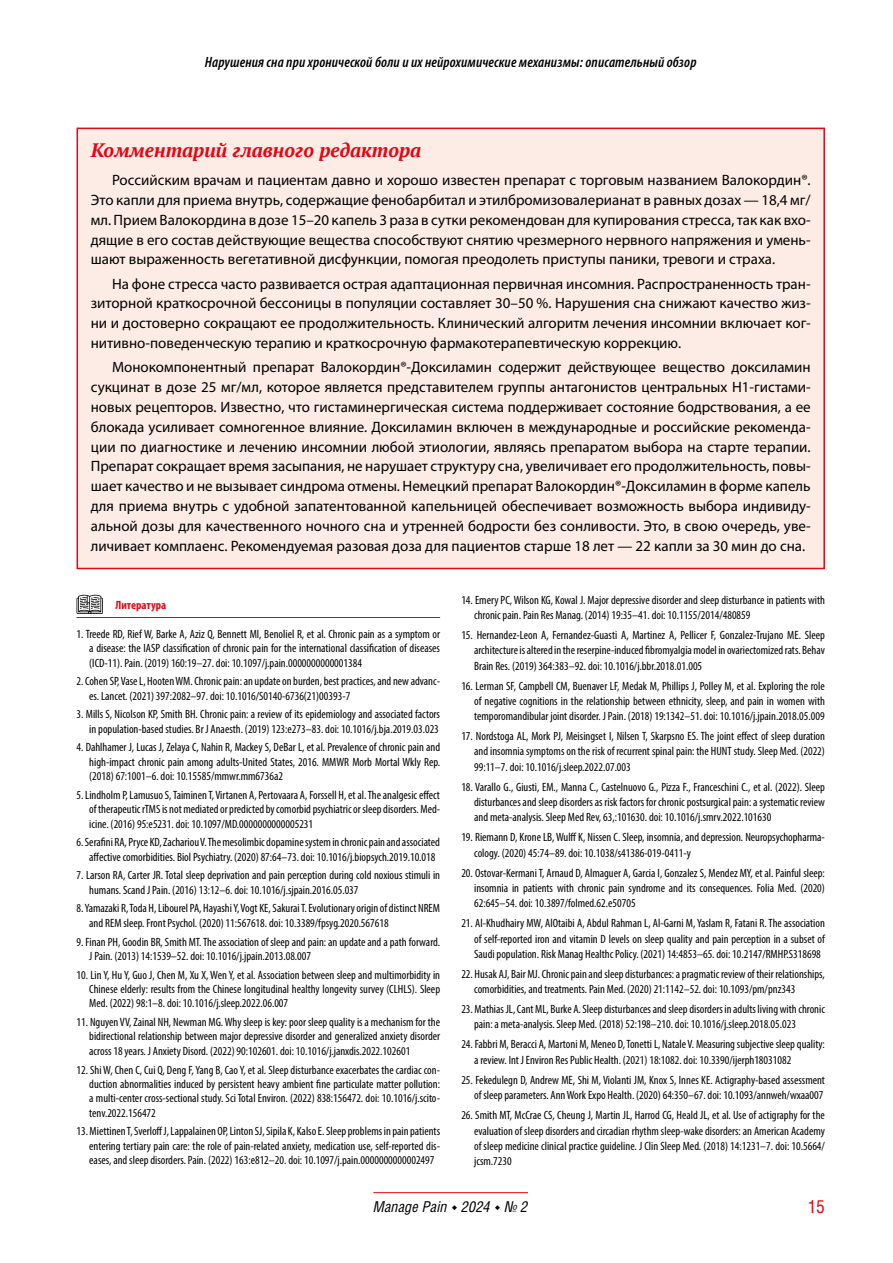
<style>
.page{position:relative;width:893px;height:1263px;background:#fff}
.page>*{position:absolute;margin:0;border:0;box-sizing:border-box;transform-origin:0 0}
.t1{font:italic 700 19.5px "PT Serif";color:#e30613}
.t2{font:18px "Helios Cond C";color:#e30613}
.t3{font:15px/19.8px "Myriad Pro";color:#000;text-align:justify}
.t4{font:italic 600 condensed 15px "Myriad Pro";letter-spacing:.01em;color:#000}
.t5{font:italic 15px "Helios Cond C";color:#000}
.t6{font:condensed 12px/14.4px "Myriad Pro";color:#000;text-align:justify}
.t7{font:700 condensed 12px "Myriad Pro";color:#e30613}
</style>
<div class="page">
<hr style="left:373px;top:1192px;width:155px;height:1px;background:#e30613">
<hr style="left:77px;top:617px;width:363px;height:1px;background:#e30613">
<svg style="left:77px;top:595px;width:26px;height:19px"></svg>
<div style="left:77px;top:128px;width:747px;height:440px;background:#fdece5"></div>
<p class="t4" style="left:205px;top:54px;width:493px">Нарушения сна при хронической боли и их нейрохимические механизмы: описательный обзор</p>
<h1 class="t1" style="left:91px;top:137px;width:332px">Комментарий главного редактора</h1>
<p class="t3" style="left:91px;top:170px;width:721px;text-indent:21px">Российским врачам и пациентам давно и хорошо известен препарат с торговым названием Валокордин®.<br>Это капли для приема внутрь, содержащие фенобарбитал и этилбромизовалерианат в равных дозах — 18,4 мг/ мл. Прием Валокордина в дозе 15–20 капель 3 раза в сутки рекомендован для купирования стресса, так как вхо&shy;дящие в его состав действующие вещества способствуют снятию чрезмерного нервного напряжения и умень&shy;шают выраженность вегетативной дисфункции, помогая преодолеть приступы паники, тревоги и страха.</p>
<p class="t3" style="left:91px;top:273px;width:721px;text-indent:21px">На фоне стресса часто развивается острая адаптационная первичная инсомния. Распространенность тран&shy;зиторной краткосрочной бессоницы в популяции составляет 30–50 %. Нарушения сна снижают качество жиз&shy;ни и достоверно сокращают ее продолжительность. Клинический алгоритм лечения инсомнии включает ког&shy;нитивно-поведенческую терапию и краткосрочную фармакотерапевтическую коррекцию.</p>
<p class="t3" style="left:91px;top:357px;width:721px;text-indent:21px">Монокомпонентный препарат Валокордин®-Доксиламин содержит действующее вещество доксиламин сукцинат в дозе 25 мг/мл, которое является представителем группы антагонистов центральных Н1‑гистами&shy;новых рецепторов. Известно, что гистаминергическая система поддерживает состояние бодрствования, а ее блокада усиливает сомногенное влияние. Доксиламин включен в международные и российские рекоменда&shy;ции по диагностике и лечению инсомнии любой этиологии, являясь препаратом выбора на старте терапии.<br>Препарат сокращает время засыпания, не нарушает структуру сна, увеличивает его продолжительность, повы&shy;шает качество и не вызывает синдрома отмены. Немецкий препарат Валокордин®-Доксиламин в форме капель для приема внутрь с удобной запатентованной капельницей обеспечивает возможность выбора индивиду&shy;альной дозы для качественного ночного сна и утренней бодрости без сонливости. Это, в свою очередь, уве&shy;личивает комплаенс. Рекомендуемая разовая доза для пациентов старше 18 лет — 22 капли за 30 мин до сна.</p>
<p class="t7" style="left:116px;top:597px;width:52px">Литература</p>
<p class="t6" style="left:89px;top:627px;width:352px;text-indent:-13px">1. Treede RD, Rief W, Barke A, Aziz Q, Bennett MI, Benoliel R, et al. Chronic pain as a symptom or a disease: the IASP classification of chronic pain for the international classification of diseases (ICD-11). Pain. (2019) 160:19–27. doi: 10.1097/j.pain.0000000000001384</p>
<p class="t6" style="left:89px;top:674px;width:352px;text-indent:-13px">2. Cohen SP, Vase L, Hooten WM. Chronic pain: an update on burden, best practices, and new advanc&shy;es. Lancet. (2021) 397:2082–97. doi: 10.1016/S0140-6736(21)00393-7</p>
<p class="t6" style="left:77px;top:707px;width:365px;text-align:right">3. Mills S, Nicolson KP, Smith BH. Chronic pain: a review of its epidemiology and associated factors in population-based studies. Br J Anaesth. (2019) 123:e273–83. doi: 10.1016/j.bja.2019.03.023</p>
<p class="t6" style="left:89px;top:740px;width:352px;text-indent:-13px">4. Dahlhamer J, Lucas J, Zelaya C, Nahin R, Mackey S, DeBar L, et al. Prevalence of chronic pain and high-impact chronic pain among adults-United States, 2016. MMWR Morb Mortal Wkly Rep. (2018) 67:1001–6. doi: 10.15585/mmwr.mm6736a2</p>
<p class="t6" style="left:89px;top:788px;width:352px;text-indent:-13px">5. Lindholm P, Lamusuo S, Taiminen T, Virtanen A, Pertovaara A, Forssell H, et al. The analgesic effect of therapeutic rTMS is not mediated or predicted by comorbid psychiatric or sleep disorders. Med&shy;icine. (2016) 95:e5231. doi: 10.1097/MD.0000000000005231</p>
<p class="t6" style="left:89px;top:835px;width:352px;text-indent:-13px">6. Serafini RA, Pryce KD, Zachariou V. The mesolimbic dopamine system in chronic pain and associated affective comorbidities. Biol Psychiatry. (2020) 87:64–73. doi: 10.1016/j.biopsych.2019.10.018</p>
<p class="t6" style="left:89px;top:868px;width:352px;text-indent:-13px">7. Larson RA, Carter JR. Total sleep deprivation and pain perception during cold noxious stimuli in humans. Scand J Pain. (2016) 13:12–6. doi: 10.1016/j.sjpain.2016.05.037</p>
<p class="t6" style="left:89px;top:901px;width:352px;text-indent:-13px">8. Yamazaki R, Toda H, Libourel PA, Hayashi Y, Vogt KE, Sakurai T. Evolutionary origin of distinct NREM and REM sleep. Front Psychol. (2020) 11:567618. doi: 10.3389/fpsyg.2020.567618</p>
<p class="t6" style="left:89px;top:934px;width:352px;text-indent:-13px">9. Finan PH, Goodin BR, Smith MT. The association of sleep and pain: an update and a path forward.<br>J Pain. (2013) 14:1539–52. doi: 10.1016/j.jpain.2013.08.007</p>
<p class="t6" style="left:89px;top:967px;width:352px;text-indent:-13px">10. Lin Y, Hu Y, Guo J, Chen M, Xu X, Wen Y, et al. Association between sleep and multimorbidity in Chinese elderly: results from the Chinese longitudinal healthy longevity survey (CLHLS). Sleep Med. (2022) 98:1–8. doi: 10.1016/j.sleep.2022.06.007</p>
<p class="t6" style="left:89px;top:1015px;width:352px;text-indent:-13px">11. Nguyen VV, Zainal NH, Newman MG. Why sleep is key: poor sleep quality is a mechanism for the bidirectional relationship between major depressive disorder and generalized anxiety disorder across 18 years. J Anxiety Disord. (2022) 90:102601. doi: 10.1016/j.janxdis.2022.102601</p>
<p class="t6" style="left:89px;top:1062px;width:352px;text-indent:-13px">12. Shi W, Chen C, Cui Q, Deng F, Yang B, Cao Y, et al. Sleep disturbance exacerbates the cardiac con&shy;duction abnormalities induced by persistent heavy ambient fine particulate matter pollution: a multi-center cross-sectional study. Sci Total Environ. (2022) 838:156472. doi: 10.1016/j.scito&shy;tenv.2022.156472</p>
<p class="t6" style="left:89px;top:1124px;width:352px;text-indent:-13px">13. Miettinen T, Sverloff J, Lappalainen OP, Linton SJ, Sipila K, Kalso E. Sleep problems in pain patients entering tertiary pain care: the role of pain-related anxiety, medication use, self-reported dis&shy;eases, and sleep disorders. Pain. (2022) 163:e812–20. doi: 10.1097/j.pain.0000000000002497</p>
<p class="t6" style="left:474px;top:592px;width:352px;line-height:15.3px;text-indent:-13px">14. Emery PC, Wilson KG, Kowal J. Major depressive disorder and sleep disturbance in patients with chronic pain. Pain Res Manag. (2014) 19:35–41. doi: 10.1155/2014/480859</p>
<p class="t6" style="left:474px;top:627px;width:352px;line-height:15.3px;text-indent:-13px">15. Hernandez-Leon A, Fernandez-Guasti A, Martinez A, Pellicer F, Gonzalez-Trujano ME. Sleep architecture is altered in the reserpine-induced fibromyalgia model in ovariectomized rats. Behav Brain Res. (2019) 364:383–92. doi: 10.1016/j.bbr.2018.01.005</p>
<p class="t6" style="left:474px;top:678px;width:352px;line-height:15.3px;text-indent:-13px">16. Lerman SF, Campbell CM, Buenaver LF, Medak M, Phillips J, Polley M, et al. Exploring the role of negative cognitions in the relationship between ethnicity, sleep, and pain in women with temporomandibular joint disorder. J Pain. (2018) 19:1342–51. doi: 10.1016/j.jpain.2018.05.009</p>
<p class="t6" style="left:474px;top:728px;width:352px;line-height:15.3px;text-indent:-13px">17. Nordstoga AL, Mork PJ, Meisingset I, Nilsen T, Skarpsno ES. The joint effect of sleep duration and insomnia symptoms on the risk of recurrent spinal pain: the HUNT study. Sleep Med. (2022)<br>99:11–7. doi: 10.1016/j.sleep.2022.07.003</p>
<p class="t6" style="left:474px;top:779px;width:352px;line-height:15.3px;text-indent:-13px">18. Varallo G., Giusti, EM., Manna C., Castelnuovo G., Pizza F., Franceschini C., et al. (2022). Sleep disturbances and sleep disorders as risk factors for chronic postsurgical pain: a systematic review and meta-analysis. Sleep Med Rev, 63,:101630. doi: 10.1016/j.smrv.2022.101630</p>
<p class="t6" style="left:474px;top:829px;width:352px;line-height:15.3px;text-indent:-13px">19. Riemann D, Krone LB, Wulff K, Nissen C. Sleep, insomnia, and depression. Neuropsychopharma&shy;cology. (2020) 45:74–89. doi: 10.1038/s41386-019-0411-y</p>
<p class="t6" style="left:474px;top:865px;width:352px;line-height:15.3px;text-indent:-13px">20. Ostovar-Kermani T, Arnaud D, Almaguer A, Garcia I, Gonzalez S, Mendez MY, et al. Painful sleep: insomnia in patients with chronic pain syndrome and its consequences. Folia Med. (2020)<br>62:645–54. doi: 10.3897/folmed.62.e50705</p>
<p class="t6" style="left:474px;top:915px;width:352px;line-height:15.3px;text-indent:-13px">21. Al-Khudhairy MW, AlOtaibi A, Abdul Rahman L, Al-Garni M, Yaslam R, Fatani R. The association of self-reported iron and vitamin D levels on sleep quality and pain perception in a subset of Saudi population. Risk Manag Healthc Policy. (2021) 14:4853–65. doi: 10.2147/RMHP.S318698</p>
<p class="t6" style="left:474px;top:966px;width:352px;line-height:15.3px;text-indent:-13px">22. Husak AJ, Bair MJ. Chronic pain and sleep disturbances: a pragmatic review of their relationships, comorbidities, and treatments. Pain Med. (2020) 21:1142–52. doi: 10.1093/pm/pnz343</p>
<p class="t6" style="left:474px;top:1001px;width:352px;line-height:15.3px;text-indent:-13px">23. Mathias JL, Cant ML, Burke A. Sleep disturbances and sleep disorders in adults living with chronic pain: a meta-analysis. Sleep Med. (2018) 52:198–210. doi: 10.1016/j.sleep.2018.05.023</p>
<p class="t6" style="left:474px;top:1036px;width:352px;line-height:15.3px;text-indent:-13px">24. Fabbri M, Beracci A, Martoni M, Meneo D, Tonetti L, Natale V. Measuring subjective sleep quality: a review. Int J Environ Res Public Health. (2021) 18:1082. doi: 10.3390/ijerph18031082</p>
<p class="t6" style="left:461px;top:1072px;width:365px;line-height:15.3px;text-align:right">25. Fekedulegn D, Andrew ME, Shi M, Violanti JM, Knox S, Innes KE. Actigraphy-based assessment of sleep parameters. Ann Work Expo Health. (2020) 64:350–67. doi: 10.1093/annweh/wxaa007</p>
<p class="t6" style="left:474px;top:1107px;width:352px;line-height:15.3px;text-indent:-13px">26. Smith MT, McCrae CS, Cheung J, Martin JL, Harrod CG, Heald JL, et al. Use of actigraphy for the evaluation of sleep disorders and circadian rhythm sleep-wake disorders: an American Academy of sleep medicine clinical practice guideline. J Clin Sleep Med. (2018) 14:1231–7. doi: 10.5664/ jcsm.7230</p>
<p class="t5" style="left:373px;top:1198px;width:156px">Manage Pain 2024 № 2</p>
<h2 class="t2" style="left:808px;top:1195px;width:19px">15</h2>
</div>
